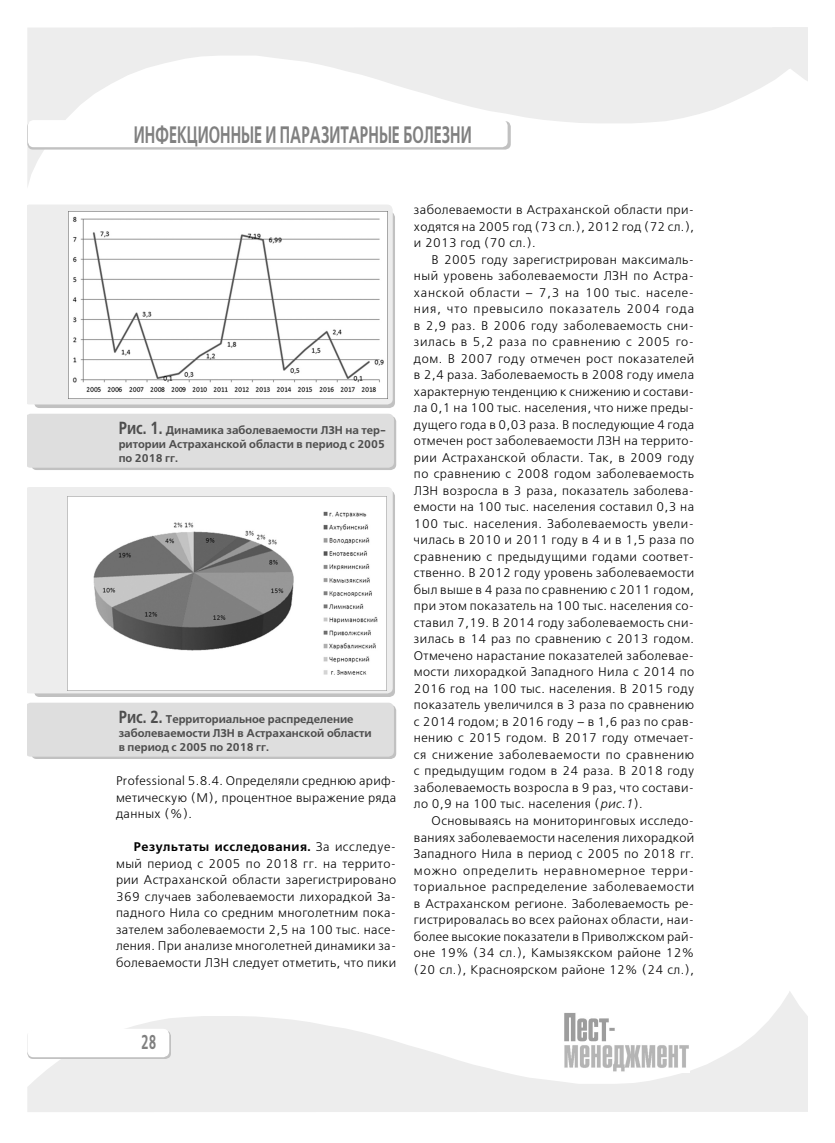
<style>
.page{position:relative;width:835px;height:1143px;background:#fff}
.page>*{position:absolute;margin:0;border:0;box-sizing:border-box;transform-origin:0 0}
.t1{font:700 23.75px "Free Set C";color:#808080;scale:.62 1}
.t2{font:700 20px "Free Set C";color:#808080;scale:.62 1}
.t3{font:12.5px/16.5px "Free Set C";letter-spacing:.03em;color:#000;text-align:justify}
.t4{font:700 11.25px/13.8px "Free Set C";color:#4e4e4e;text-align:justify}
.s1{font-size:17.5px}
.s2{font-weight:700}
.s3{font-family:"Pragmatica C"}
.s4{font-style:italic}
</style>
<div class="page">
<svg style="left:27px;top:27px;width:744px;height:160px"></svg>
<svg style="left:27px;top:993px;width:762px;height:119px;fill:#ededed"></svg>
<svg style="left:27px;top:1030px;width:144px;height:28px"></svg>
<div style="left:28px;top:1029px;width:140px;height:27px;background:#fff;border-radius:6px"></div>
<div style="left:27px;top:1028px;width:142px;height:29px;border:1px solid #fff;border-radius:6px"></div>
<div style="left:27px;top:121px;width:483px;height:28px;background:#cdcdcd;border-radius:6px"></div>
<div style="left:28px;top:120px;width:479px;height:27px;background:#fff;border-radius:6px"></div>
<img style="left:563px;top:1012px;width:126px;height:60px">
<svg style="left:771px;top:27px;width:36px;height:55px;background:#efefef"></svg>
<svg style="left:789px;top:991px;width:18px;height:121px;background:#eee"></svg>
<div style="left:31px;top:416px;width:365px;height:54px;background:linear-gradient(to right,#c1c1c1,#c1c1c1);border-radius:6px"></div>
<svg style="left:34px;top:212px;width:361px;height:196px;background:#c7c7c7"></svg>
<div style="left:27px;top:205px;width:365px;height:199px;background:#ededed"></div>
<div style="left:27px;top:414px;width:367px;height:53px;background:#dedede"></div>
<img style="left:68px;top:212px;width:319px;height:186px">
<div style="left:31px;top:705px;width:365px;height:54px;background:linear-gradient(to right,#c1c1c1,#c1c1c1);border-radius:6px"></div>
<svg style="left:34px;top:490px;width:361px;height:207px;background:#c7c7c7"></svg>
<div style="left:27px;top:487px;width:365px;height:206px;background:#ededed"></div>
<div style="left:27px;top:702px;width:367px;height:54px;background:#dedede"></div>
<img style="left:67px;top:496px;width:319px;height:194px">
<h1 class="t1" style="left:134px;top:125px;width:546px">ИНФЕКЦИОННЫЕ И ПАРАЗИТАРНЫЕ БОЛЕЗНИ</h1>
<p class="t4" style="left:119px;top:424px;width:269px"><span class="s1">Рис. 1.</span> Динамика заболеваемости ЛЗН на тер&shy;ритории Астраханской области в период с 2005 по 2018 гг.</p>
<p class="t4" style="left:119px;top:713px;width:254px;text-align:left"><span class="s1">Рис. 2.</span> Территориальное распределение заболеваемости ЛЗН в Астраханской области в период с 2005 по 2018 гг.</p>
<p class="t3" style="left:116px;top:773px;width:281px">Professional 5.8.4. Определяли среднюю ариф&shy;метическую (M), процентное выражение ряда данных (%).</p>
<p class="t3" style="left:116px;top:839px;width:281px;text-indent:18px"><span class="s2">Результаты исследования.</span> За исследуе&shy;мый период с 2005 по 2018 гг. на террито&shy;рии Астраханской области зарегистрировано 369 случаев заболеваемости лихорадкой За&shy;падного Нила со средним многолетним пока&shy;зателем заболеваемости 2,5 на 100 тыс. насе&shy;ления. При анализе многолетней динамики за&shy;болеваемости ЛЗН следует отметить, что пики</p>
<p class="t3" style="left:413px;top:203px;width:281px">заболеваемости в Астраханской области при&shy;ходятся на 2005 год (73 сл.), 2012 год (72 сл.), и 2013 год (70 сл.).</p>
<p class="t3" style="left:413px;top:252px;width:281px;text-indent:18px">В 2005 году зарегистрирован максималь&shy;ный уровень заболеваемости ЛЗН по Астра&shy;ханской области <span class="s3">–</span> 7,3 на 100 тыс. населе&shy;ния, что превысило показатель 2004 года в 2,9 раз. В 2006 году заболеваемость сни&shy;зилась в 5,2 раза по сравнению с 2005 го&shy;дом. В 2007 году отмечен рост показателей в 2,4 раза. Заболеваемость в 2008 году имела характерную тенденцию к снижению и состави&shy;ла 0,1 на 100 тыс. населения, что ниже преды&shy;дущего года в 0,03 раза. В последующие 4 года отмечен рост заболеваемости ЛЗН на террито&shy;рии Астраханской области. Так, в 2009 году по сравнению с 2008 годом заболеваемость ЛЗН возросла в 3 раза, показатель заболева&shy;емости на 100 тыс. населения составил 0,3 на 100 тыс. населения. Заболеваемость увели&shy;чилась в 2010 и 2011 году в 4 и в 1,5 раза по сравнению с предыдущими годами соответ&shy;ственно. В 2012 году уровень заболеваемости был выше в 4 раза по сравнению с 2011 годом, при этом показатель на 100 тыс. населения со&shy;ставил 7,19. В 2014 году заболеваемость сни&shy;зилась в 14 раз по сравнению с 2013 годом.<br>Отмечено нарастание показателей заболевае&shy;мости лихорадкой Западного Нила с 2014 по 2016 год на 100 тыс. населения. В 2015 году показатель увеличился в 3 раза по сравнению с 2014 годом; в 2016 году <span class="s3">–</span> в 1,6 раз по срав&shy;нению с 2015 годом. В 2017 году отмечает&shy;ся снижение заболеваемости по сравнению с предыдущим годом в 24 раза. В 2018 году заболеваемость возросла в 9 раз, что состави&shy;ло 0,9 на 100 тыс. населения (<span class="s4">рис.1</span>).</p>
<p class="t3" style="left:413px;top:813px;width:281px;text-indent:18px">Основываясь на мониторинговых исследо&shy;ваниях заболеваемости населения лихорадкой Западного Нила в период с 2005 по 2018 гг. можно определить неравномерное терри&shy;ториальное распределение заболеваемости в Астраханском регионе. Заболеваемость ре&shy;гистрировалась во всех районах области, наи&shy;более высокие показатели в Приволжском рай&shy;оне 19% (34 сл.), Камызякском районе 12% (20 сл.), Красноярском районе 12% (24 сл.),</p>
<h2 class="t2" style="left:141px;top:1034px;width:26px">28</h2>
</div>
